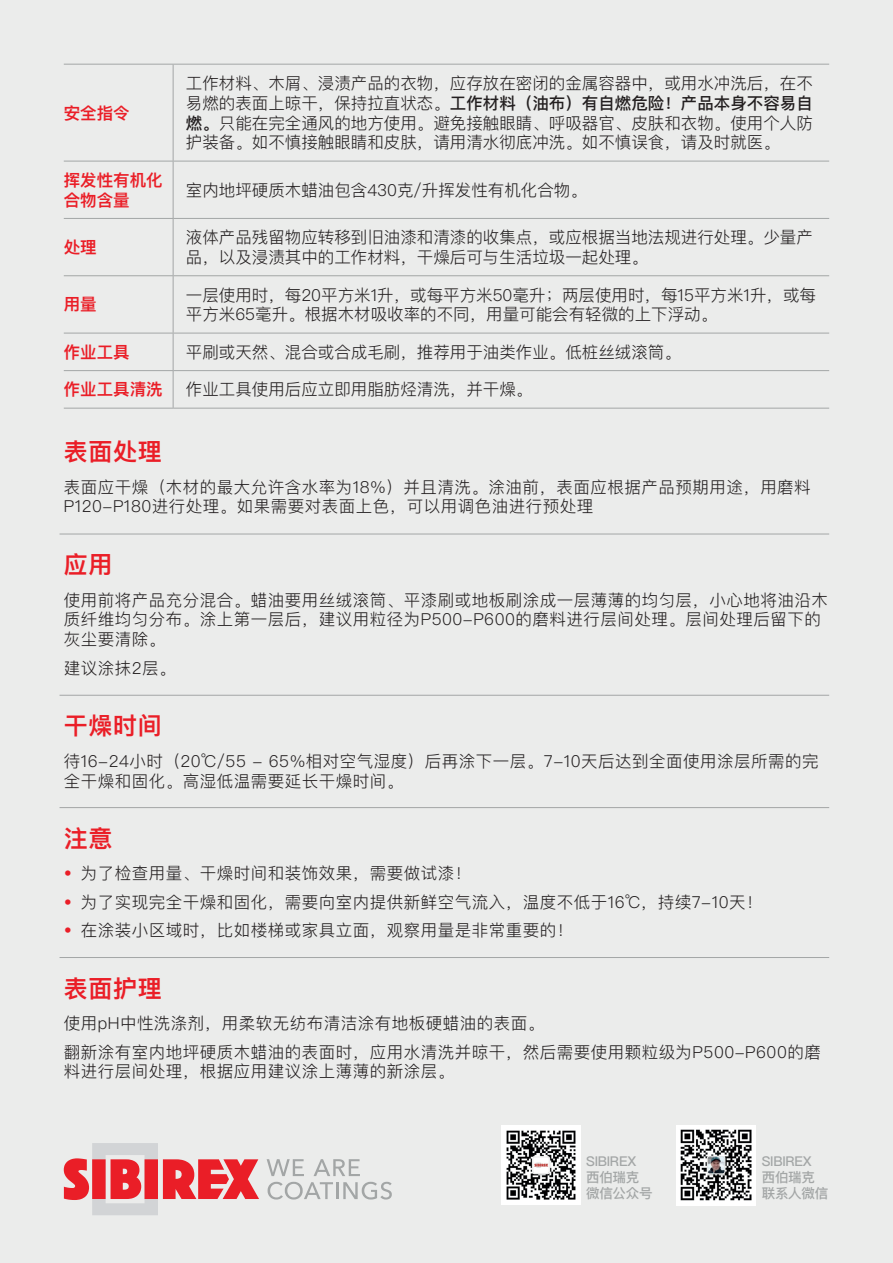
<style>
.page{position:relative;width:893px;height:1263px;background:#ebeceb}
.page>*{position:absolute;margin:0;border:0;box-sizing:border-box;transform-origin:0 0}
.t1{font:600 24px "Ping Fang SC";letter-spacing:.03em;color:#ea1e27}
.t2{font:300 16.5px/19.8px "Ping Fang SC";letter-spacing:.03em;color:#231f20}
.t3{font:300 16.5px/19.8px "Ping Fang SC";color:#231f20}
.t4{font:600 16.5px/19.8px "Ping Fang SC";color:#ea1e27}
.t5{font:500 13.5px/16.2px "Ping Fang SC";letter-spacing:-.02em;color:#a3a6a6}
.s1{font-weight:500}
.s2{color:#ea1e27}
</style>
<div class="page">
<hr style="left:64px;top:64px;width:109px;height:1px;background:#a3a6a6">
<hr style="left:173px;top:64px;width:656px;height:1px;background:#a3a6a6">
<hr style="left:173px;top:65px;width:1px;height:96px;background:#a3a6a6">
<hr style="left:64px;top:161px;width:109px;height:1px;background:#a3a6a6">
<hr style="left:173px;top:161px;width:656px;height:1px;background:#a3a6a6">
<hr style="left:173px;top:161px;width:1px;height:57px;background:#a3a6a6">
<hr style="left:64px;top:218px;width:109px;height:1px;background:#a3a6a6">
<hr style="left:173px;top:218px;width:656px;height:1px;background:#a3a6a6">
<hr style="left:173px;top:219px;width:1px;height:56px;background:#a3a6a6">
<hr style="left:64px;top:275px;width:109px;height:1px;background:#a3a6a6">
<hr style="left:173px;top:275px;width:656px;height:1px;background:#a3a6a6">
<hr style="left:173px;top:276px;width:1px;height:57px;background:#a3a6a6">
<hr style="left:64px;top:333px;width:109px;height:1px;background:#a3a6a6">
<hr style="left:173px;top:333px;width:656px;height:1px;background:#a3a6a6">
<hr style="left:173px;top:333px;width:1px;height:37px;background:#a3a6a6">
<hr style="left:64px;top:370px;width:109px;height:1px;background:#a3a6a6">
<hr style="left:173px;top:370px;width:656px;height:1px;background:#a3a6a6">
<hr style="left:173px;top:371px;width:1px;height:37px;background:#a3a6a6">
<hr style="left:64px;top:408px;width:109px;height:1px;background:#a3a6a6">
<hr style="left:173px;top:408px;width:656px;height:1px;background:#a3a6a6">
<hr style="left:60px;top:534px;width:769px;height:1px;background:#a3a6a6">
<hr style="left:60px;top:695px;width:769px;height:1px;background:#a3a6a6">
<hr style="left:60px;top:807px;width:769px;height:1px;background:#a3a6a6">
<hr style="left:60px;top:957px;width:769px;height:1px;background:#a3a6a6">
<svg style="left:267px;top:1159px;width:37px;height:17px"></svg>
<svg style="left:314px;top:1159px;width:46px;height:17px"></svg>
<svg style="left:268px;top:1182px;width:124px;height:17px"></svg>
<svg style="left:64px;top:1143px;width:195px;height:72px"></svg>
<img style="left:501px;top:1125px;width:80px;height:79px">
<img style="left:676px;top:1125px;width:79px;height:80px">
<p class="t4" style="left:64px;top:103px;width:67px">安全指令</p>
<p class="t2" style="left:186px;top:73px;width:628px;text-align:justify">工作材料、木屑、浸渍产品的衣物，应存放在密闭的金属容器中，或用水冲洗后，在不易燃的表面上晾干，保持拉直状态。<span class="s1">工作材料（油布）有自燃危险！产品本身不容易自燃。</span>只能在完全通风的地方使用。避免接触眼睛、呼吸器官、皮肤和衣物。使用个人防护装备。如不慎接触眼睛和皮肤，请用清水彻底冲洗。如不慎误食，请及时就医。</p>
<p class="t4" style="left:64px;top:170px;width:100px">挥发性有机化合物含量</p>
<p class="t3" style="left:186px;top:180px;width:402px">室内地坪硬质木蜡油包含430克/升挥发性有机化合物。</p>
<p class="t4" style="left:64px;top:237px;width:34px">处理</p>
<p class="t3" style="left:186px;top:227px;width:628px">液体产品残留物应转移到旧油漆和清漆的收集点，或应根据当地法规进行处理。少量产品，以及浸渍其中的工作材料，干燥后可与生活垃圾一起处理。</p>
<p class="t4" style="left:64px;top:294px;width:34px">用量</p>
<p class="t3" style="left:186px;top:284px;width:632px">一层使用时，每20平方米1升，或每平方米50毫升；两层使用时，每15平方米1升，或每平方米65毫升。根据木材吸收率的不同，用量可能会有轻微的上下浮动。</p>
<p class="t4" style="left:64px;top:342px;width:67px">作业工具</p>
<p class="t3" style="left:186px;top:342px;width:497px">平刷或天然、混合或合成毛刷，推荐用于油类作业。低桩丝绒滚筒。</p>
<p class="t4" style="left:64px;top:379px;width:100px">作业工具清洗</p>
<p class="t3" style="left:186px;top:379px;width:348px">作业工具使用后应立即用脂肪烃清洗，并干燥。</p>
<h1 class="t1" style="left:64px;top:437px;width:100px">表面处理</h1>
<p class="t2" style="left:64px;top:477px;width:748px">表面应干燥（木材的最大允许含水率为18%）并且清洗。涂油前，表面应根据产品预期用途，用磨料<br>P120-P180进行处理。如果需要对表面上色，可以用调色油进行预处理</p>
<h1 class="t1" style="left:64px;top:550px;width:50px">应用</h1>
<p class="t2" style="left:64px;top:590px;width:766px">使用前将产品充分混合。蜡油要用丝绒滚筒、平漆刷或地板刷涂成一层薄薄的均匀层，小心地将油沿木质纤维均匀分布。涂上第一层后，建议用粒径为P500-P600的磨料进行层间处理。层间处理后留下的灰尘要清除。</p>
<p class="t2" style="left:64px;top:658px;width:113px">建议涂抹2层。</p>
<h1 class="t1" style="left:64px;top:711px;width:100px">干燥时间</h1>
<p class="t2" style="left:64px;top:751px;width:756px">待16-24小时（20℃/55 - 65%相对空气湿度）后再涂下一层。7-10天后达到全面使用涂层所需的完全干燥和固化。高湿低温需要延长干燥时间。</p>
<h1 class="t1" style="left:64px;top:823px;width:50px">注意</h1>
<p class="t2" style="left:64px;top:863px;width:409px"><span class="s2">•</span> 为了检查用量、干燥时间和装饰效果，需要做试漆！</p>
<p class="t2" style="left:64px;top:891px;width:700px"><span class="s2">•</span> 为了实现完全干燥和固化，需要向室内提供新鲜空气流入，温度不低于16℃，持续7-10天！</p>
<p class="t2" style="left:64px;top:920px;width:511px"><span class="s2">•</span> 在涂装小区域时，比如楼梯或家具立面，观察用量是非常重要的！</p>
<h1 class="t1" style="left:64px;top:973px;width:100px">表面护理</h1>
<p class="t2" style="left:64px;top:1009px;width:759px;line-height:28.3px">使用pH中性洗涤剂，用柔软无纺布清洁涂有地板硬蜡油的表面。<br>翻新涂有室内地坪硬质木蜡油的表面时，应用水清洗并晾干，然后需要使用颗粒级为P500-P600的磨</p>
<p class="t2" style="left:64px;top:1061px;width:392px">料进行层间处理，根据应用建议涂上薄薄的新涂层。</p>
<p class="t5" style="left:586px;top:1152px;width:68px">SIBIREX西伯瑞克微信公众号</p>
<p class="t5" style="left:762px;top:1152px;width:68px">SIBIREX西伯瑞克联系人微信</p>
</div>
